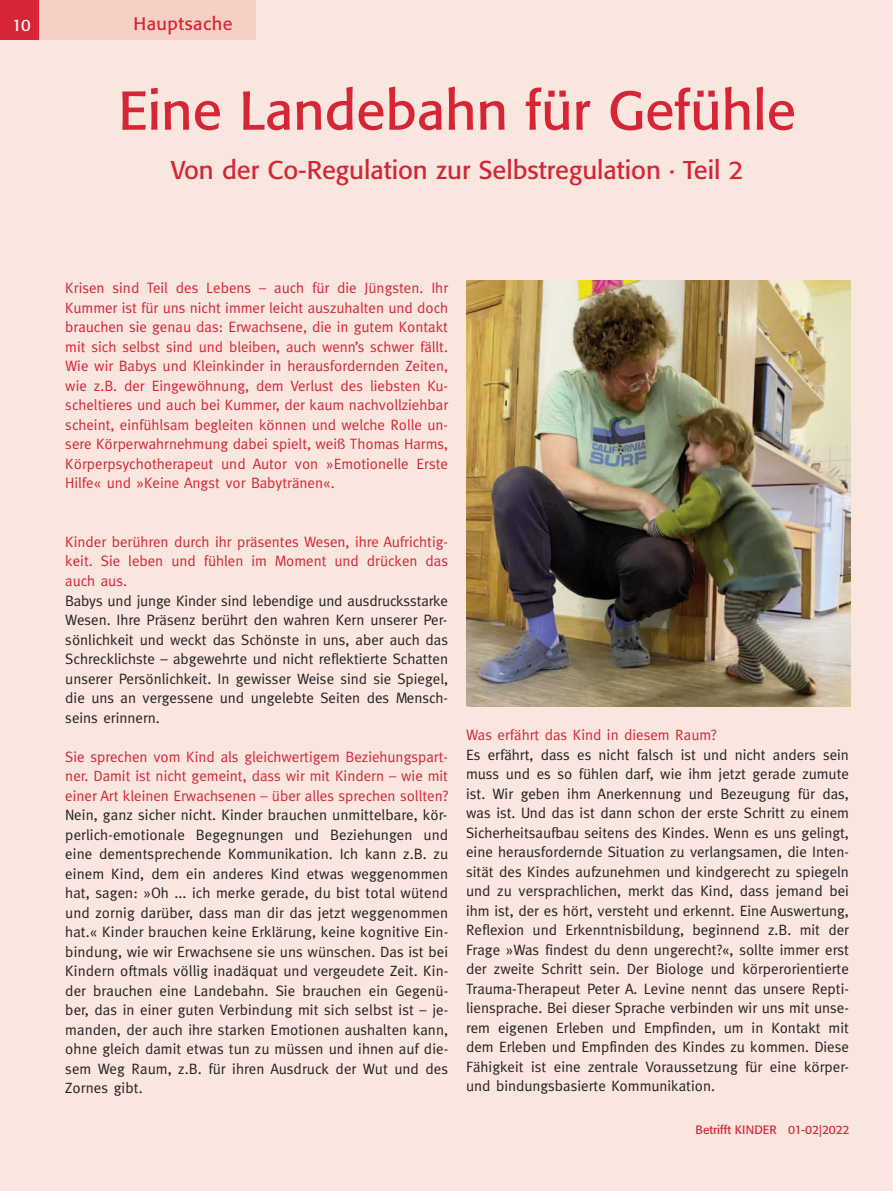
<style>
.page{position:relative;width:893px;height:1191px;background:#fff}
.page>*{position:absolute;margin:0;border:0;box-sizing:border-box;transform-origin:0 0}
.t1{font:54px "Formata";color:#d52536}
.t2{font:25.5px "Formata";color:#d52536}
.t3{font:18px "Formata";letter-spacing:.03em;color:#d52536}
.t4{font:16.5px "Formata";color:#fff}
.t5{font:15px/19.5px "Meta";color:#231f20;text-align:justify}
.t6{font:15px/19.5px "Meta";color:#d52536;text-align:justify}
.t7{font:12px "Formata";color:#d52536}
</style>
<div class="page">
<div style="left:0;top:0;width:893px;height:1190px;background:#f9e6df"></div>
<div style="left:0;top:0;width:255px;height:39px;background:#f5d1c5"></div>
<div style="left:0;top:0;width:38px;height:39px;background:#d52536"></div>
<img style="left:466px;top:280px;width:384px;height:426px">
<p class="t4" style="left:12px;top:15px;width:20px">10</p>
<p class="t3" style="left:133px;top:13px;width:101px">Hauptsache</p>
<h1 class="t1" style="left:118px;top:78px;width:679px">Eine Landebahn für Gefühle</h1>
<h2 class="t2" style="left:171px;top:155px;width:574px">Von der Co-Regulation zur Selbstregulation · Teil 2</h2>
<p class="t6" style="left:65px;top:278px;width:384px">Krisen sind Teil des Lebens – auch für die Jüngsten. Ihr Kummer ist für uns nicht immer leicht auszuhalten und doch brauchen sie genau das: Erwachsene, die in gutem Kontakt mit sich selbst sind und bleiben, auch wenn’s schwer fällt.<br>Wie wir Babys und Kleinkinder in herausfordernden Zeiten, wie z.B. der Eingewöhnung, dem Verlust des liebsten Ku&shy;scheltieres und auch bei Kummer, der kaum nachvollziehbar scheint, einfühlsam begleiten können und welche Rolle un&shy;sere Körperwahrnehmung dabei spielt, weiß Thomas Harms, Körperpsychotherapeut und Autor von »Emotionelle Erste Hilfe« und »Keine Angst vor Babytränen«.</p>
<p class="t6" style="left:65px;top:532px;width:384px">Kinder berühren durch ihr präsentes Wesen, ihre Aufrichtig&shy;keit. Sie leben und fühlen im Moment und drücken das auch aus.</p>
<p class="t5" style="left:65px;top:590px;width:384px">Babys und junge Kinder sind lebendige und ausdrucksstarke Wesen. Ihre Präsenz berührt den wahren Kern unserer Per&shy;sönlichkeit und weckt das Schönste in uns, aber auch das Schrecklichste – abgewehrte und nicht reflektierte Schatten unserer Persönlichkeit. In gewisser Weise sind sie Spiegel, die uns an vergessene und ungelebte Seiten des Mensch&shy;seins erinnern.</p>
<p class="t6" style="left:65px;top:746px;width:384px">Sie sprechen vom Kind als gleichwertigem Beziehungspart&shy;ner. Damit ist nicht gemeint, dass wir mit Kindern – wie mit einer Art kleinen Erwachsenen – über alles sprechen sollten?</p>
<p class="t5" style="left:65px;top:805px;width:384px">Nein, ganz sicher nicht. Kinder brauchen unmittelbare, kör&shy;perlich-emotionale Begegnungen und Beziehungen und eine dementsprechende Kommunikation. Ich kann z.B. zu einem Kind, dem ein anderes Kind etwas weggenommen hat, sagen: »Oh ... ich merke gerade, du bist total wütend und zornig darüber, dass man dir das jetzt weggenommen hat.« Kinder brauchen keine Erklärung, keine kognitive Ein&shy;bindung, wie wir Erwachsene sie uns wünschen. Das ist bei Kindern oftmals völlig inadäquat und vergeudete Zeit. Kin&shy;der brauchen eine Landebahn. Sie brauchen ein Gegenü&shy;ber, das in einer guten Verbindung mit sich selbst ist – je&shy;manden, der auch ihre starken Emotionen aushalten kann, ohne gleich damit etwas tun zu müssen und ihnen auf die&shy;sem Weg Raum, z.B. für ihren Ausdruck der Wut und des Zornes gibt.</p>
<p class="t6" style="left:466px;top:725px;width:252px">Was erfährt das Kind in diesem Raum?</p>
<p class="t5" style="left:466px;top:744px;width:384px">Es erfährt, dass es nicht falsch ist und nicht anders sein muss und es so fühlen darf, wie ihm jetzt gerade zumute ist. Wir geben ihm Anerkennung und Bezeugung für das, was ist. Und das ist dann schon der erste Schritt zu einem Sicherheitsaufbau seitens des Kindes. Wenn es uns gelingt, eine herausfordernde Situation zu verlangsamen, die Inten&shy;sität des Kindes aufzunehmen und kindgerecht zu spiegeln und zu versprachlichen, merkt das Kind, dass jemand bei ihm ist, der es hört, versteht und erkennt. Eine Auswertung, Reflexion und Erkenntnisbildung, beginnend z.B. mit der Frage »Was findest du denn ungerecht?«, sollte immer erst der zweite Schritt sein. Der Biologe und körperorientierte Trauma-Therapeut Peter A. Levine nennt das unsere Repti&shy;liensprache. Bei dieser Sprache verbinden wir uns mit unse&shy;rem eigenen Erleben und Empfinden, um in Kontakt mit dem Erleben und Empfinden des Kindes zu kommen. Diese Fähigkeit ist eine zentrale Voraussetzung für eine körper&shy;und bindungsbasierte Kommunikation.</p>
<p class="t7" style="left:696px;top:1122px;width:155px">Betrifft KINDER 01-02|2022</p>
</div>
